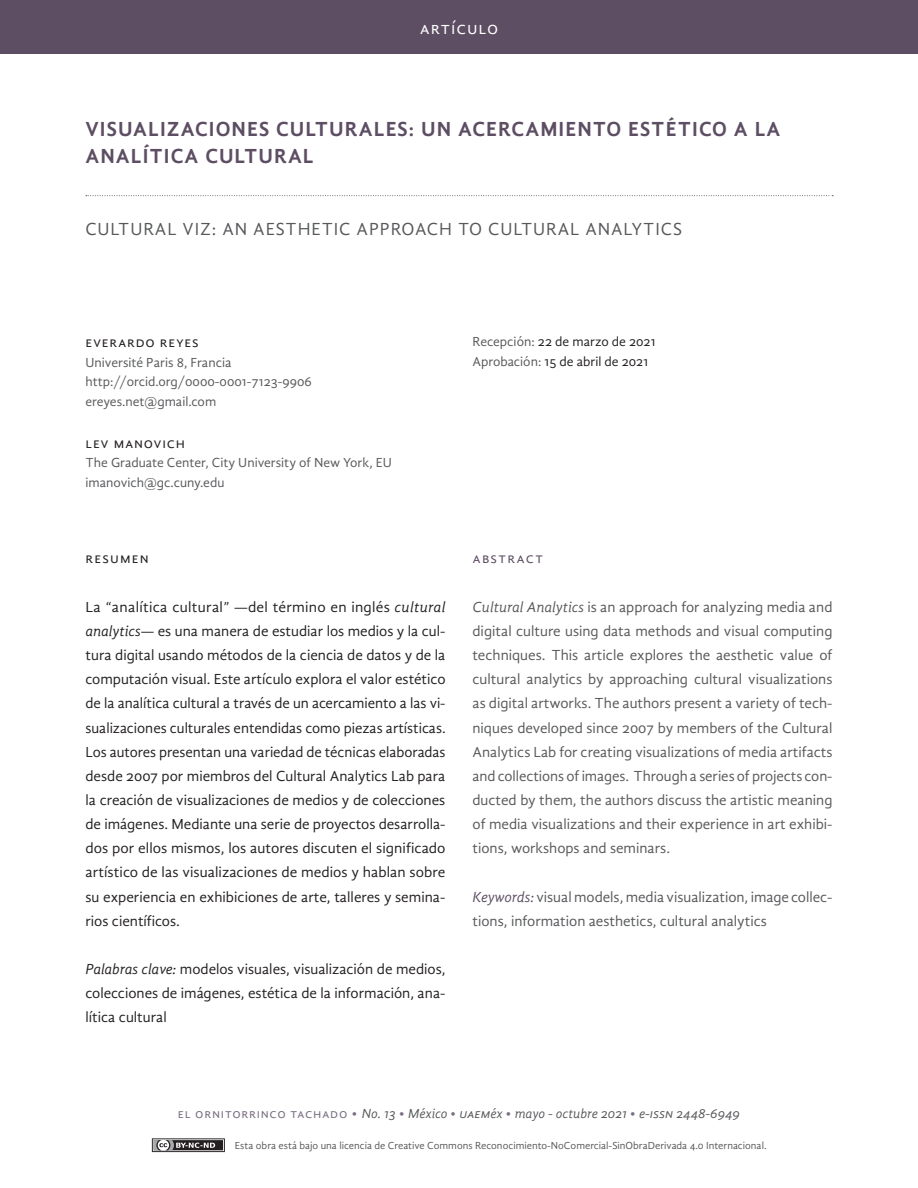
<style>
.page{position:relative;width:918px;height:1188px;background:#fff}
.page>*{position:absolute;margin:0;border:0;box-sizing:border-box;transform-origin:0 0}
.TITULO{font:700 21px/27px "Gandhi Sans";letter-spacing:.05em;color:#5d4e63}
.TITULO_ING{font:18px "Gandhi Sans";letter-spacing:.05em;color:#57585a}
.t1{font:18px "Gandhi Sans";letter-spacing:.05em;color:#fff}
.Primera_linea{font:15px/24.2px "Gandhi Sans";color:#231f20;text-align:justify}
.Cuerpo_ing{font:15px/24.2px "Gandhi Sans";color:#57585a;text-align:justify}
.Autor{font:15px "Gandhi Sans";letter-spacing:.05em;color:#231f20}
.Subtitulos{font:15px "Gandhi Sans";letter-spacing:.075em;color:#5d4e63}
.Subtitulos-2{font:15px "Gandhi Sans";letter-spacing:.075em;color:#231f20}
.Datos_autor{font:13.5px "Gandhi Sans";color:#57585a}
.t2{font:italic 13.5px "Gandhi Sans";color:#57585a}
.Datos_autor-2{font:13.5px "Gandhi Sans";color:#231f20}
.t3{font:10.5px "Gandhi Sans";color:#57585a}
.s1{font-style:italic}
.s2{color:#57585a}
.s3{font-style:italic;color:#5d4e63}
.s4{font-style:normal;color:#7a6e80}
</style>
<div class="page">
<div style="left:0;top:0;width:918px;height:54px;background:#5d4e63"></div>
<svg style="left:152px;top:1138px;width:73px;height:14px"></svg>
<svg style="left:86px;top:195px;width:747px;height:1px"></svg>
<p class="t1" style="left:420px;top:18px;width:80px">Artículo</p>
<p class="TITULO" style="left:86px;top:115px;width:696px">VISUALIZACIONES CULTURALES: UN ACERCAMIENTO ESTÉTICO A LA<br>ANALÍTICA CULTURAL</p>
<p class="TITULO_ING" style="left:86px;top:219px;width:598px">CULTURAL VIZ: AN AESTHETIC APPROACH TO CULTURAL ANALYTICS</p>
<p class="Autor" style="left:86px;top:334px;width:115px">Everardo Reyes</p>
<p class="Datos_autor" style="left:86px;top:355px;width:148px">Université Paris 8, Francia</p>
<p class="Datos_autor" style="left:86px;top:374px;width:228px">http://orcid.org/0000-0001-7123-9906</p>
<p class="Datos_autor" style="left:86px;top:394px;width:132px">ereyes.net@gmail.com</p>
<p class="Autor" style="left:86px;top:434px;width:101px">Lev Manovich</p>
<p class="Datos_autor" style="left:86px;top:455px;width:308px">The Graduate Center, City University of New York, EU</p>
<p class="Datos_autor" style="left:86px;top:475px;width:140px">imanovich@gc.cuny.edu</p>
<p class="Subtitulos-2" style="left:86px;top:550px;width:65px">Resumen</p>
<p class="Primera_linea" style="left:86px;top:595px;width:362px">La “analítica cultural” —del término en inglés <span class="s1">cultural analytics</span>— es una manera de estudiar los medios y la cul&shy;tura digital usando métodos de la ciencia de datos y de la computación visual. Este artículo explora el valor estético de la analítica cultural a través de un acercamiento a las vi&shy;sualizaciones culturales entendidas como piezas artísticas.<br>Los autores presentan una variedad de técnicas elaboradas desde 2007 por miembros del Cultural Analytics Lab para la creación de visualizaciones de medios y de colecciones de imágenes. Mediante una serie de proyectos desarrolla&shy;dos por ellos mismos, los autores discuten el significado artístico de las visualizaciones de medios y hablan sobre su experiencia en exhibiciones de arte, talleres y semina&shy;rios científicos.</p>
<p class="Primera_linea" style="left:86px;top:957px;width:362px"><span class="s1">Palabras clave:</span> modelos visuales, visualización de medios, colecciones de imágenes, estética de la información, ana&shy;lítica cultural</p>
<p class="Datos_autor-2" style="left:472px;top:334px;width:185px"><span class="s2">Recepción:</span> 22 de marzo de 2021</p>
<p class="Datos_autor-2" style="left:472px;top:354px;width:177px"><span class="s2">Aprobación:</span> 15 de abril de 2021</p>
<p class="Subtitulos" style="left:472px;top:550px;width:72px">Abstract</p>
<p class="Cuerpo_ing" style="left:472px;top:595px;width:362px"><span class="s1">Cultural Analytics</span> is an approach for analyzing media and digital culture using data methods and visual computing techniques. This article explores the aesthetic value of cultural analytics by approaching cultural visualizations as digital artworks. The authors present a variety of tech&shy;niques developed since 2007 by members of the Cultural Analytics Lab for creating visualizations of media artifacts and collections of images. Through a series of projects con&shy;ducted by them, the authors discuss the artistic meaning of media visualizations and their experience in art exhibi&shy;tions, workshops and seminars.</p>
<p class="Cuerpo_ing" style="left:472px;top:884px;width:362px"><span class="s3">Keywords:</span> visual models, media visualization, image collec&shy;tions, information aesthetics, cultural analytics</p>
<p class="t2" style="left:178px;top:1105px;width:564px"><span class="s4">el ornitorrinco tachado •</span> No. 13 <span class="s4">•</span> México <span class="s4">•</span> uaeméx <span class="s4">•</span> mayo - octubre 2021 <span class="s4">•</span> e-issn 2448-6949</p>
<p class="t3" style="left:235px;top:1140px;width:533px">Esta obra está bajo una licencia de Creative Commons Reconocimiento-NoComercial-SinObraDerivada 4.0 Internacional.</p>
</div>
